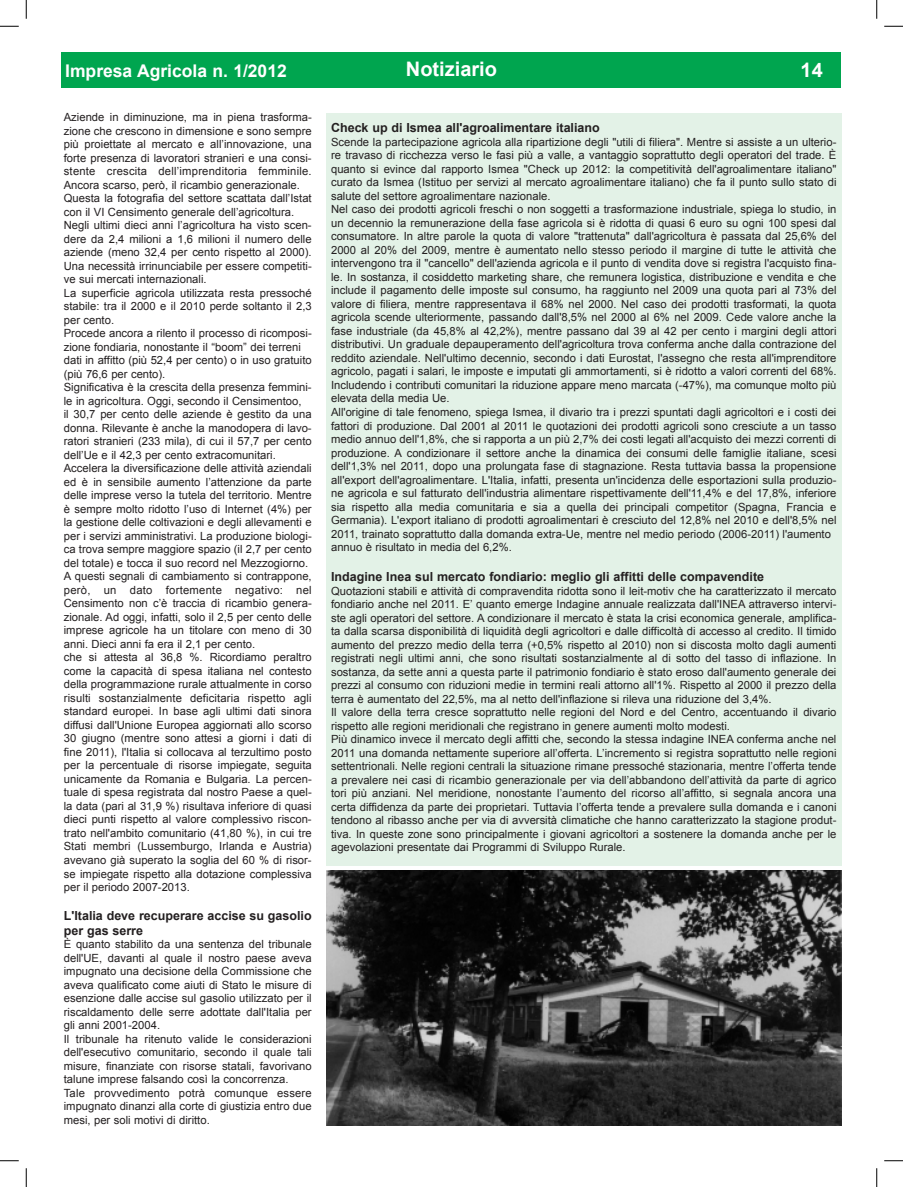
<style>
.page{position:relative;width:903px;height:1187px;background:#fff}
.page>*{position:absolute;margin:0;border:0;box-sizing:border-box;transform-origin:0 0}
.t1{font:700 20px "Arial";color:#fff}
.t2{font:700 17.5px "Arial";color:#fff}
.t3{font:700 12.5px/15px "Arial";color:#231f20}
.t4{font:11.25px/13.5px "Arial";color:#231f20}
</style>
<div class="page">
<div style="left:62px;top:53px;width:779px;height:35px;background:#00a54f"></div>
<div style="left:326px;top:113px;width:515px;height:752px;background:#e3f2e7"></div>
<img style="left:326px;top:870px;width:515px;height:255px">
<svg style="left:0;top:25px;width:19px;height:2px"></svg>
<svg style="left:884px;top:25px;width:19px;height:2px"></svg>
<svg style="left:0;top:1160px;width:19px;height:1px"></svg>
<svg style="left:884px;top:1160px;width:19px;height:1px"></svg>
<svg style="left:25px;top:0;width:2px;height:19px"></svg>
<svg style="left:25px;top:1168px;width:2px;height:18px"></svg>
<svg style="left:876px;top:0;width:1px;height:19px"></svg>
<svg style="left:876px;top:1168px;width:1px;height:18px"></svg>
<h2 class="t2" style="left:65px;top:59px;width:223px">Impresa Agricola n. 1/2012</h2>
<h1 class="t1" style="left:406px;top:56px;width:93px">Notiziario</h1>
<h1 class="t1" style="left:801px;top:57px;width:24px">14</h1>
<p class="t4" style="left:64px;top:110px;width:249px">Aziende in diminuzione, ma in piena trasforma&shy;zione che crescono in dimensione e sono sempre più proiettate al mercato e all’innovazione, una forte presenza di lavoratori stranieri e una consi&shy;stente crescita dell’imprenditoria femminile.<br>Ancora scarso, però, il ricambio generazionale.<br>Questa la fotografia del settore scattata dall’Istat con il VI Censimento generale dell’agricoltura.<br>Negli ultimi dieci anni l’agricoltura ha visto scen&shy;dere da 2,4 milioni a 1,6 milioni il numero delle aziende (meno 32,4 per cento rispetto al 2000).<br>Una necessità irrinunciabile per essere competiti&shy;ve sui mercati internazionali.<br>La superficie agricola utilizzata resta pressoché stabile: tra il 2000 e il 2010 perde soltanto il 2,3 per cento.<br>Procede ancora a rilento il processo di ricomposi&shy;zione fondiaria, nonostante il “boom” dei terreni dati in affitto (più 52,4 per cento) o in uso gratuito (più 76,6 per cento).<br>Significativa è la crescita della presenza femmini&shy;le in agricoltura. Oggi, secondo il Censimentoo,<br>il 30,7 per cento delle aziende è gestito da una donna. Rilevante è anche la manodopera di lavo&shy;ratori stranieri (233 mila), di cui il 57,7 per cento dell’Ue e il 42,3 per cento extracomunitari.<br>Accelera la diversificazione delle attività aziendali ed è in sensibile aumento l’attenzione da parte delle imprese verso la tutela del territorio. Mentre è sempre molto ridotto l’uso di Internet (4%) per la gestione delle coltivazioni e degli allevamenti e per i servizi amministrativi. La produzione biologi&shy;ca trova sempre maggiore spazio (il 2,7 per cento del totale) e tocca il suo record nel Mezzogiorno.<br>A questi segnali di cambiamento si contrappone, però, un dato fortemente negativo: nel Censimento non c’è traccia di ricambio genera&shy;zionale. Ad oggi, infatti, solo il 2,5 per cento delle imprese agricole ha un titolare con meno di 30 anni. Dieci anni fa era il 2,1 per cento.<br>che si attesta al 36,8 %. Ricordiamo peraltro come la capacità di spesa italiana nel contesto della programmazione rurale attualmente in corso risulti sostanzialmente deficitaria rispetto agli standard europei. In base agli ultimi dati sinora diffusi dall'Unione Europea aggiornati allo scorso 30 giugno (mentre sono attesi a giorni i dati di fine 2011), l'Italia si collocava al terzultimo posto per la percentuale di risorse impiegate, seguita unicamente da Romania e Bulgaria. La percen&shy;tuale di spesa registrata dal nostro Paese a quel&shy;la data (pari al 31,9 %) risultava inferiore di quasi dieci punti rispetto al valore complessivo riscon&shy;trato nell'ambito comunitario (41,80 %), in cui tre Stati membri (Lussemburgo, Irlanda e Austria) avevano già superato la soglia del 60 % di risor&shy;se impiegate rispetto alla dotazione complessiva per il periodo 2007-2013.</p>
<p class="t3" style="left:64px;top:908px;width:249px">L'Italia deve recuperare accise su gasolio per gas serre</p>
<p class="t4" style="left:64px;top:937px;width:249px">È quanto stabilito da una sentenza del tribunale dell'UE, davanti al quale il nostro paese aveva impugnato una decisione della Commissione che aveva qualificato come aiuti di Stato le misure di esenzione dalle accise sul gasolio utilizzato per il riscaldamento delle serre adottate dall'Italia per gli anni 2001-2004.<br>Il tribunale ha ritenuto valide le considerazioni dell'esecutivo comunitario, secondo il quale tali misure, finanziate con risorse statali, favorivano talune imprese falsando così la concorrenza.<br>Tale provvedimento potrà comunque essere impugnato dinanzi alla corte di giustizia entro due mesi, per soli motivi di diritto.</p>
<p class="t3" style="left:331px;top:121px;width:270px">Check up di Ismea all'agroalimentare italiano</p>
<p class="t4" style="left:331px;top:135px;width:507px">Scende la partecipazione agricola alla ripartizione degli "utili di filiera". Mentre si assiste a un ulterio&shy;re travaso di ricchezza verso le fasi più a valle, a vantaggio soprattutto degli operatori del trade. È quanto si evince dal rapporto Ismea "Check up 2012: la competitività dell'agroalimentare italiano" curato da Ismea (Istituo per servizi al mercato agroalimentare italiano) che fa il punto sullo stato di salute del settore agroalimentare nazionale.<br>Nel caso dei prodotti agricoli freschi o non soggetti a trasformazione industriale, spiega lo studio, in un decennio la remunerazione della fase agricola si è ridotta di quasi 6 euro su ogni 100 spesi dal consumatore. In altre parole la quota di valore "trattenuta" dall'agricoltura è passata dal 25,6% del 2000 al 20% del 2009, mentre è aumentato nello stesso periodo il margine di tutte le attività che intervengono tra il "cancello" dell'azienda agricola e il punto di vendita dove si registra l'acquisto fina&shy;le. In sostanza, il cosiddetto marketing share, che remunera logistica, distribuzione e vendita e che include il pagamento delle imposte sul consumo, ha raggiunto nel 2009 una quota pari al 73% del valore di filiera, mentre rappresentava il 68% nel 2000. Nel caso dei prodotti trasformati, la quota agricola scende ulteriormente, passando dall'8,5% nel 2000 al 6% nel 2009. Cede valore anche la fase industriale (da 45,8% al 42,2%), mentre passano dal 39 al 42 per cento i margini degli attori distributivi. Un graduale depauperamento dell'agricoltura trova conferma anche dalla contrazione del reddito aziendale. Nell'ultimo decennio, secondo i dati Eurostat, l'assegno che resta all'imprenditore agricolo, pagati i salari, le imposte e imputati gli ammortamenti, si è ridotto a valori correnti del 68%.<br>Includendo i contributi comunitari la riduzione appare meno marcata (-47%), ma comunque molto più elevata della media Ue.<br>All'origine di tale fenomeno, spiega Ismea, il divario tra i prezzi spuntati dagli agricoltori e i costi dei fattori di produzione. Dal 2001 al 2011 le quotazioni dei prodotti agricoli sono cresciute a un tasso medio annuo dell'1,8%, che si rapporta a un più 2,7% dei costi legati all'acquisto dei mezzi correnti di produzione. A condizionare il settore anche la dinamica dei consumi delle famiglie italiane, scesi dell'1,3% nel 2011, dopo una prolungata fase di stagnazione. Resta tuttavia bassa la propensione all'export dell'agroalimentare. L'Italia, infatti, presenta un'incidenza delle esportazioni sulla produzio&shy;ne agricola e sul fatturato dell'industria alimentare rispettivamente dell'11,4% e del 17,8%, inferiore sia rispetto alla media comunitaria e sia a quella dei principali competitor (Spagna, Francia e Germania). L'export italiano di prodotti agroalimentari è cresciuto del 12,8% nel 2010 e dell'8,5% nel 2011, trainato soprattutto dalla domanda extra-Ue, mentre nel medio periodo (2006-2011) l'aumento annuo è risultato in media del 6,2%.</p>
<p class="t3" style="left:331px;top:569px;width:435px">Indagine Inea sul mercato fondiario: meglio gli affitti delle compavendite</p>
<p class="t4" style="left:331px;top:584px;width:507px">Quotazioni stabili e attività di compravendita ridotta sono il leit-motiv che ha caratterizzato il mercato fondiario anche nel 2011. E’ quanto emerge Indagine annuale realizzata dall'INEA attraverso intervi&shy;ste agli operatori del settore. A condizionare il mercato è stata la crisi economica generale, amplifica&shy;ta dalla scarsa disponibilità di liquidità degli agricoltori e dalle difficoltà di accesso al credito. Il timido aumento del prezzo medio della terra (+0,5% rispetto al 2010) non si discosta molto dagli aumenti registrati negli ultimi anni, che sono risultati sostanzialmente al di sotto del tasso di inflazione. In sostanza, da sette anni a questa parte il patrimonio fondiario è stato eroso dall'aumento generale dei prezzi al consumo con riduzioni medie in termini reali attorno all'1%. Rispetto al 2000 il prezzo della terra è aumentato del 22,5%, ma al netto dell'inflazione si rileva una riduzione del 3,4%.<br>Il valore della terra cresce soprattutto nelle regioni del Nord e del Centro, accentuando il divario rispetto alle regioni meridionali che registrano in genere aumenti molto modesti.<br>Più dinamico invece il mercato degli affitti che, secondo la stessa indagine INEA conferma anche nel 2011 una domanda nettamente superiore all’offerta. L’incremento si registra soprattutto nelle regioni settentrionali. Nelle regioni centrali la situazione rimane pressoché stazionaria, mentre l’offerta tende a prevalere nei casi di ricambio generazionale per via dell’abbandono dell’attività da parte di agrico tori più anziani. Nel meridione, nonostante l’aumento del ricorso all’affitto, si segnala ancora una certa diffidenza da parte dei proprietari. Tuttavia l’offerta tende a prevalere sulla domanda e i canoni tendono al ribasso anche per via di avversità climatiche che hanno caratterizzato la stagione produt&shy;tiva. In queste zone sono principalmente i giovani agricoltori a sostenere la domanda anche per le agevolazioni presentate dai Programmi di Sviluppo Rurale.</p>
</div>
